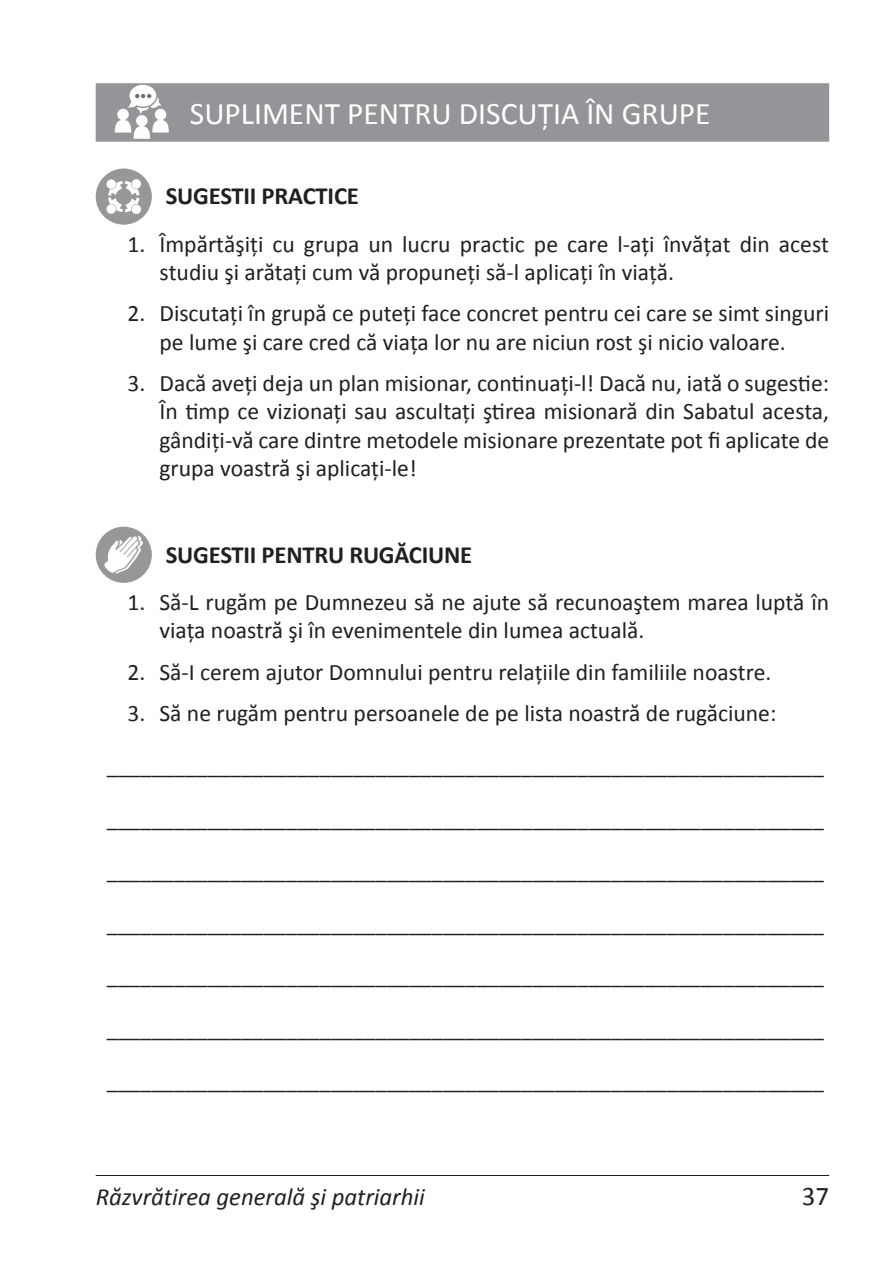
<style>
.page{position:relative;width:893px;height:1276px;background:#fff}
.page>*{position:absolute;margin:0;border:0;box-sizing:border-box;transform-origin:0 0}
.supliment{font:31.5px "Calibri";color:#fff}
.t1{font:27px "Calibri";color:#231f20}
.Indent2{font:700 24.75px "Calibri";letter-spacing:-.01em;color:#231f20}
.t2{font:italic 24.75px "Calibri";color:#231f20}
.Indent1{font:23.62px/28.3px "Calibri";color:#231f20}
.Linie{font:22.5px "Calibri";color:#231f20}
</style>
<div class="page">
<hr style="left:96px;top:1175px;width:733px;height:1px;background:#231f20">
<div style="left:96px;top:83px;width:733px;height:59px;background:#939598"></div>
<svg style="left:115px;top:85px;width:54px;height:54px"></svg>
<svg style="left:96px;top:168px;width:56px;height:57px"></svg>
<svg style="left:108px;top:181px;width:31px;height:31px"></svg>
<div style="left:132px;top:179px;width:9px;height:10px;background:#fff;border-radius:50%"></div>
<div style="left:107px;top:179px;width:9px;height:10px;background:#fff;border-radius:50%"></div>
<div style="left:106px;top:204px;width:10px;height:10px;background:#fff;border-radius:50%"></div>
<div style="left:132px;top:204px;width:9px;height:10px;background:#fff;border-radius:50%"></div>
<div style="left:96px;top:527px;width:56px;height:56px;background:#979799;border-radius:50%"></div>
<img style="left:105px;top:536px;width:38px;height:37px">
<p class="supliment" style="left:190px;top:94px;width:522px">SUPLIMENT PENTRU DISCUȚIA ÎN GRUPE</p>
<p class="Indent2" style="left:166px;top:179px;width:195px">SUGESTII PRACTICE</p>
<p class="Indent1" style="left:159px;top:229px;width:671px;text-indent:-32px">1. Împărtăşiți cu grupa un lucru practic pe care l-ați învăţat din acest studiu şi arătați cum vă propuneți să-l aplicați în viaţă.</p>
<p class="Indent1" style="left:128px;top:298px;width:703px;text-align:center">2. Discutaţi în grupă ce puteţi face concret pentru cei care se simt singuri pe lume şi care cred că viaţa lor nu are niciun rost şi nicio valoare.</p>
<p class="Indent1" style="left:159px;top:368px;width:671px;text-align:justify;text-indent:-32px">3. Dacă aveţi deja un plan misionar, continuaţi-l! Dacă nu, iată o sugestie:<br>În timp ce vizionaţi sau ascultați ştirea misionară din Sabatul acesta, gândiţi-vă care dintre metodele misionare prezentate pot fi aplicate de grupa voastră şi aplicaţi-le!</p>
<p class="Indent2" style="left:166px;top:537px;width:308px">SUGESTII PENTRU RUGĂCIUNE</p>
<p class="Indent1" style="left:159px;top:587px;width:671px;text-indent:-32px">1. Să-L rugăm pe Dumnezeu să ne ajute să recunoaştem marea luptă în viaţa noastră şi în evenimentele din lumea actuală.</p>
<p class="Indent1" style="left:128px;top:656px;width:645px">2. Să-I cerem ajutor Domnului pentru relaţiile din familiile noastre.</p>
<p class="Indent1" style="left:128px;top:697px;width:650px">3. Să ne rugăm pentru persoanele de pe lista noastră de rugăciune:</p>
<p class="Linie" style="left:107px;top:752px;width:719px">________________________________________________________________</p>
<p class="Linie" style="left:107px;top:804px;width:719px">________________________________________________________________</p>
<p class="Linie" style="left:107px;top:857px;width:719px">________________________________________________________________</p>
<p class="Linie" style="left:107px;top:909px;width:719px">________________________________________________________________</p>
<p class="Linie" style="left:107px;top:962px;width:719px">________________________________________________________________</p>
<p class="Linie" style="left:107px;top:1014px;width:719px">________________________________________________________________</p>
<p class="Linie" style="left:107px;top:1067px;width:719px">________________________________________________________________</p>
<p class="t2" style="left:96px;top:1181px;width:331px">Răzvrătirea generală şi patriarhii</p>
<p class="t1" style="left:802px;top:1179px;width:29px">37</p>
</div>
